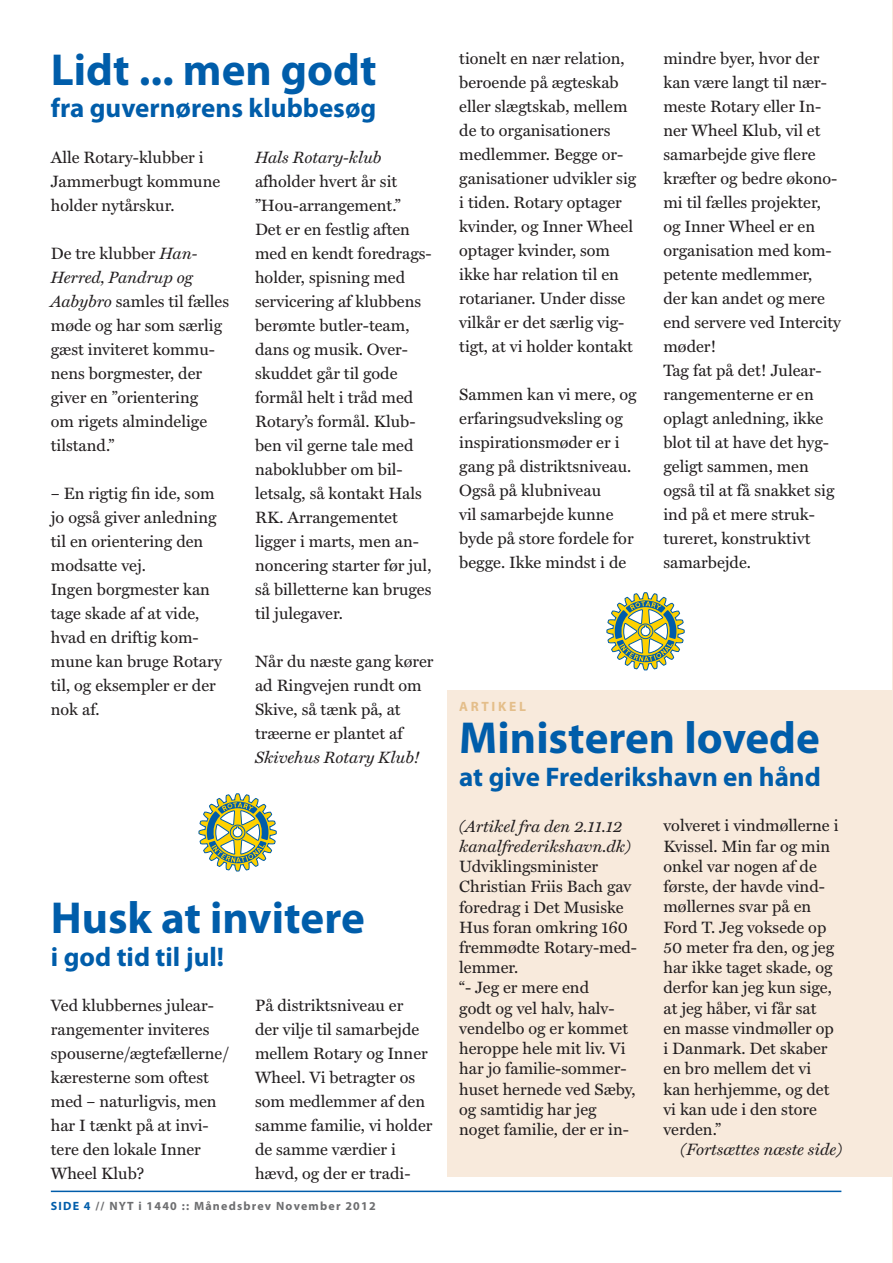
<style>
.page{position:relative;width:893px;height:1263px;background:#fff}
.page>*{position:absolute;margin:0;border:0;box-sizing:border-box;transform-origin:0 0}
.t1{font:700 45px "Myriad Pro";color:#005daa}
.t2{font:700 27px "Myriad Pro";color:#005daa}
.t3{font:16.5px/24px "Miller Text";color:#231f20}
.t4{font:italic 16.5px/20.2px "Miller Text";color:#231f20}
.t5{font:700 13.5px "Myriad Pro";letter-spacing:.2em;color:#e4be8a}
.t6{font:700 12px "Myriad Pro";letter-spacing:.1em;color:#6d6e70}
.s1{font-style:italic}
.s2{color:#005daa}
</style>
<div class="page">
<hr style="left:892px;top:0;width:1px;height:1263px;background:#f8eadc">
<div style="left:447px;top:690px;width:445px;height:487px;background:#f8eadc"></div>
<hr style="left:51px;top:1191px;width:790px;height:1px;background:#005daa">
<svg style="left:606px;top:592px;width:78px;height:78px"></svg>
<svg style="left:198px;top:793px;width:79px;height:79px"></svg>
<h1 class="t1" style="left:51px;top:53px;width:327px">Lidt ... men godt</h1>
<h2 class="t2" style="left:51px;top:98px;width:327px">fra guvernørens klubbesøg</h2>
<p class="t4" style="left:255px;top:148px;width:128px">Hals Rotary-klub</p>
<p class="t3" style="left:255px;top:170px;width:178px">afholder hvert år sit ”Hou-arrangement.”<br>Det er en festlig aften med en kendt foredrags&shy;holder, spisning med servicering af klubbens berømte butler-team, dans og musik. Over&shy;skuddet går til gode formål helt i tråd med<br>Rotary’s formål. Klub&shy;ben vil gerne tale med naboklubber om bil&shy;letsalg, så kontakt Hals<br>RK. Arrangementet ligger i marts, men an&shy;noncering starter før jul, så billetterne kan bruges til julegaver.</p>
<p class="t3" style="left:255px;top:651px;width:180px">Når du næste gang kører ad Ringvejen rundt om<br>Skive, så tænk på, at træerne er plantet af</p>
<p class="t4" style="left:255px;top:748px;width:166px">Skivehus Rotary Klub!</p>
<p class="t3" style="left:51px;top:146px;width:171px">Alle Rotary-klubber i<br>Jammerbugt kommune holder nytårskur.</p>
<p class="t3" style="left:51px;top:242px;width:180px">De tre klubber <span class="s1">Han-<br>Herred, Pandrup og<br>Aabybro</span> samles til fælles møde og har som særlig gæst inviteret kommu&shy;nens borgmester, der giver en ”orientering<br>om rigets almindelige tilstand.”</p>
<p class="t3" style="left:51px;top:482px;width:172px">– En rigtig fin ide, som jo også giver anledning til en orientering den modsatte vej.<br>Ingen borgmester kan tage skade af at vide, hvad en driftig kom&shy;mune kan bruge Rotary til, og eksempler er der nok af.</p>
<h1 class="t1" style="left:51px;top:901px;width:315px">Husk at invitere</h1>
<h2 class="t2" style="left:51px;top:946px;width:175px">i god tid til jul!</h2>
<p class="t3" style="left:51px;top:995px;width:180px">Ved klubbernes julear&shy;rangementer inviteres spouserne/ægtefællerne/ kæresterne som oftest med – naturligvis, men har I tænkt på at invi&shy;tere den lokale Inner<br>Wheel Klub?</p>
<p class="t3" style="left:255px;top:995px;width:179px">På distriktsniveau er<br>der vilje til samarbejde mellem Rotary og Inner<br>Wheel. Vi betragter os som medlemmer af den samme familie, vi holder de samme værdier i hævd, og der er tradi-</p>
<p class="t6" style="left:51px;top:1202px;width:326px"><span class="s2">SIDE 4</span> // NYT i 1440 :: Månedsbrev November 2012</p>
<p class="t3" style="left:459px;top:47px;width:178px">tionelt en nær relation, beroende på ægteskab eller slægtskab, mellem de to organisationers medlemmer. Begge or&shy;ganisationer udvikler sig i tiden. Rotary optager kvinder, og Inner Wheel optager kvinder, som ikke har relation til en rotarianer. Under disse vilkår er det særlig vig&shy;tigt, at vi holder kontakt</p>
<p class="t3" style="left:459px;top:383px;width:179px">Sammen kan vi mere, og erfaringsudveksling og inspirationsmøder er i gang på distriktsniveau.<br>Også på klubniveau<br>vil samarbejde kunne byde på store fordele for begge. Ikke mindst i de</p>
<p class="t3" style="left:663px;top:48px;width:179px">mindre byer, hvor der kan være langt til nær&shy;meste Rotary eller In&shy;ner Wheel Klub, vil et samarbejde give flere kræfter og bedre økono&shy;mi til fælles projekter, og Inner Wheel er en organisation med kom&shy;petente medlemmer,<br>der kan andet og mere end servere ved Intercity møder!<br>Tag fat på det! Julear&shy;rangementerne er en oplagt anledning, ikke blot til at have det hyg&shy;geligt sammen, men også til at få snakket sig ind på et mere struk&shy;tureret, konstruktivt samarbejde.</p>
<p class="t5" style="left:459px;top:701px;width:68px">ARTIKEL</p>
<h1 class="t1" style="left:459px;top:721px;width:362px">Ministeren lovede</h1>
<h2 class="t2" style="left:459px;top:767px;width:363px">at give Frederikshavn en hånd</h2>
<p class="t4" style="left:459px;top:817px;width:173px">(Artikel fra den 2.11.12 kanalfrederikshavn.dk)</p>
<p class="t3" style="left:459px;top:857px;width:179px;line-height:20.2px">Udviklingsminister<br>Christian Friis Bach gav foredrag i Det Musiske<br>Hus foran omkring 160 fremmødte Rotary-med&shy;lemmer.<br>“- Jeg er mere end<br>godt og vel halv, halv&shy;vendelbo og er kommet heroppe hele mit liv. Vi har jo familie-sommer&shy;huset hernede ved Sæby, og samtidig har jeg noget familie, der er in-</p>
<p class="t3" style="left:663px;top:817px;width:176px;line-height:20.2px">volveret i vindmøllerne i<br>Kvissel. Min far og min onkel var nogen af de første, der havde vind&shy;møllernes svar på en<br>Ford T. Jeg voksede op<br>50 meter fra den, og jeg har ikke taget skade, og derfor kan jeg kun sige, at jeg håber, vi får sat<br>en masse vindmøller op i Danmark. Det skaber en bro mellem det vi kan herhjemme, og det vi kan ude i den store verden.”</p>
<p class="t4" style="left:680px;top:1141px;width:163px">(Fortsættes næste side)</p>
</div>
